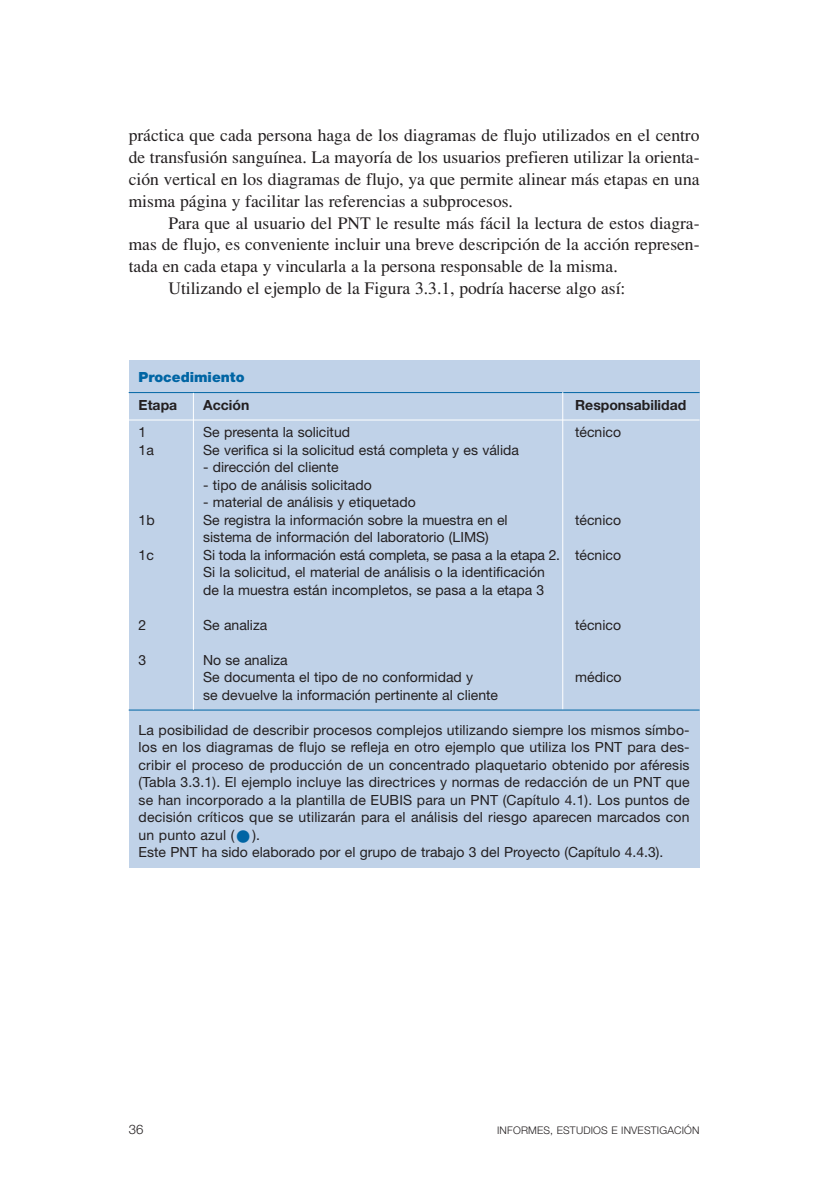
<style>
.page{position:relative;width:829px;height:1201px;background:#fff}
.page>*{position:absolute;margin:0;border:0;box-sizing:border-box;transform-origin:0 0}
.t1{font:17.5px/21.9px "Times";color:#231f20;text-align:justify}
.t2{font:14px/17.5px "Helvetica Neue";color:#231f20}
.t3{font:700 14px "Helvetica Neue";color:#231f20}
.t4{font:900 14px "Helvetica Neue";color:#0065a4}
.t5{font:300 13.12px "Helvetica Neue";color:#231f20}
.t6{font:300 10.5px "Helvetica Neue";letter-spacing:.015em;color:#231f20}
.s1{font-size:35px;color:#0065a4}
</style>
<div class="page">
<div style="left:128px;top:360px;width:572px;height:508px;background:#c0d2e8"></div>
<p class="t1" style="left:129px;top:126px;width:572px">práctica que cada persona haga de los diagramas de flujo utilizados en el centro de transfusión sanguínea. La mayoría de los usuarios prefieren utilizar la orienta&shy;ción vertical en los diagramas de flujo, ya que permite alinear más etapas en una misma página y facilitar las referencias a subprocesos.</p>
<p class="t1" style="left:168px;top:213px;width:532px">Para que al usuario del PNT le resulte más fácil la lectura de estos diagra-</p>
<p class="t1" style="left:129px;top:235px;width:572px">mas de flujo, es conveniente incluir una breve descripción de la acción represen-</p>
<p class="t1" style="left:129px;top:257px;width:490px">tada en cada etapa y vincularla a la persona responsable de la misma.</p>
<p class="t1" style="left:168px;top:279px;width:458px">Utilizando el ejemplo de la Figura 3.3.1, podría hacerse algo así:</p>
<p class="t4" style="left:139px;top:372px;width:107px">Procedimiento</p>
<p class="t3" style="left:139px;top:399px;width:40px">Etapa</p>
<p class="t3" style="left:203px;top:399px;width:48px">Acción</p>
<p class="t3" style="left:575px;top:399px;width:113px">Responsabilidad</p>
<p class="t2" style="left:139px;top:425px;width:9px">1</p>
<p class="t2" style="left:203px;top:425px;width:148px">Se presenta la solicitud</p>
<p class="t2" style="left:575px;top:425px;width:47px">técnico</p>
<p class="t2" style="left:139px;top:442px;width:17px">1a</p>
<p class="t2" style="left:203px;top:442px;width:317px">Se verifica si la solicitud está completa y es válida</p>
<p class="t2" style="left:203px;top:460px;width:137px">- dirección del cliente</p>
<p class="t2" style="left:203px;top:477px;width:170px">- tipo de análisis solicitado</p>
<p class="t2" style="left:203px;top:495px;width:214px">- material de análisis y etiquetado</p>
<p class="t2" style="left:139px;top:512px;width:18px">1b</p>
<p class="t2" style="left:203px;top:512px;width:306px">Se registra la información sobre la muestra en el</p>
<p class="t2" style="left:575px;top:512px;width:47px">técnico</p>
<p class="t2" style="left:203px;top:530px;width:287px">sistema de información del laboratorio (LIMS)</p>
<p class="t2" style="left:139px;top:547px;width:17px">1c</p>
<p class="t2" style="left:203px;top:547px;width:419px">Si toda la información está completa, se pasa a la etapa 2. técnico<br>Si la solicitud, el material de análisis o la identificación<br>de la muestra están incompletos, se pasa a la etapa 3</p>
<p class="t2" style="left:139px;top:617px;width:9px">2</p>
<p class="t2" style="left:203px;top:617px;width:66px">Se analiza</p>
<p class="t2" style="left:575px;top:617px;width:47px">técnico</p>
<p class="t2" style="left:139px;top:652px;width:9px">3</p>
<p class="t2" style="left:203px;top:652px;width:271px">No se analiza<br>Se documenta el tipo de no conformidad y</p>
<p class="t2" style="left:575px;top:670px;width:48px">médico</p>
<p class="t2" style="left:203px;top:687px;width:296px">se devuelve la información pertinente al cliente</p>
<p class="t2" style="left:139px;top:722px;width:552px">La posibilidad de describir procesos complejos utilizando siempre los mismos símbo&shy;los en los diagramas de flujo se refleja en otro ejemplo que utiliza los PNT para des&shy;cribir el proceso de producción de un concentrado plaquetario obtenido por aféresis (Tabla 3.3.1). El ejemplo incluye las directrices y normas de redacción de un PNT que se han incorporado a la plantilla de EUBIS para un PNT (Capítulo 4.1). Los puntos de decisión críticos que se utilizarán para el análisis del riesgo aparecen marcados con un punto azul (<span class="s1">•</span>).<br>Este PNT ha sido elaborado por el grupo de trabajo 3 del Proyecto (Capítulo 4.4.3).</p>
<p class="t5" style="left:129px;top:1124px;width:16px">36</p>
<p class="t6" style="left:497px;top:1126px;width:204px">INFORMES, ESTUDIOS E INVESTIGACIÓN</p>
</div>
